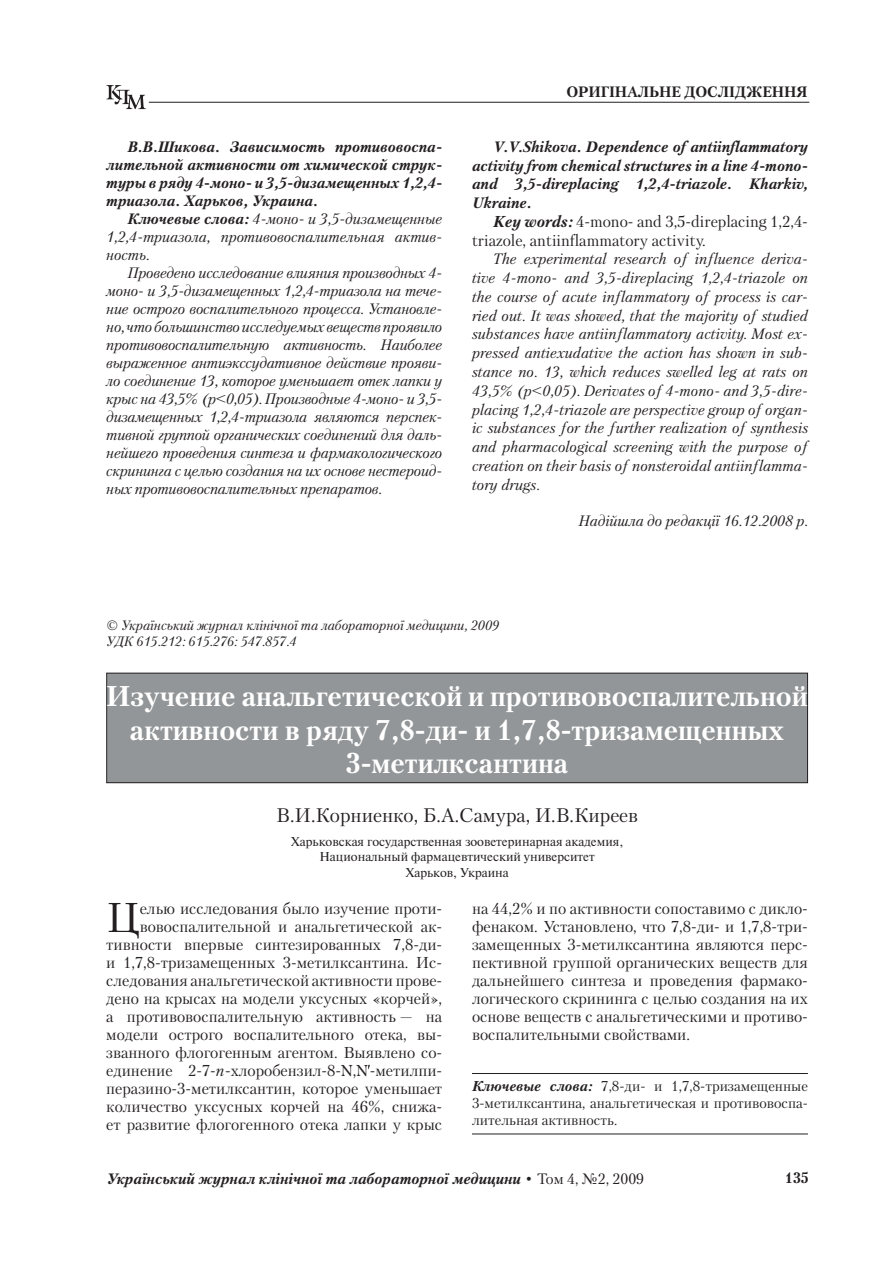
<style>
.page{position:relative;width:893px;height:1263px;background:#fff}
.page>*{position:absolute;margin:0;border:0;box-sizing:border-box;transform-origin:0 0}
.BUKVITSA{font:41.4px "Petersburg C";color:#231f20}
.ZAGOLOVOK{font:700 28.5px/33.8px "Petersburg C";color:#fff;text-align:center}
.AVTORI{font:19.5px "Petersburg C";color:#231f20}
.BUKVITSA-2{font:15.75px/18px "Petersburg C";color:#231f20;text-align:right}
.TXT{font:15.75px "Petersburg C";color:#231f20}
.TXT-2{font:italic 700 15.75px "Petersburg C";color:#231f20}
.REZUME{font:italic 15px/18px "Petersburg C";color:#231f20;text-align:justify}
.REZUME_zagol{font:italic 700 15px/18px "Petersburg C";color:#231f20;text-align:justify}
.t1{font:700 15px "Petersburg C";color:#231f20}
._02_KLUCH{font:14.25px/17.1px "Petersburg C";color:#231f20;text-align:justify}
.UDK_2{font:italic 13.5px "Petersburg C";color:#231f20}
.GOROD{font:12.75px/15.3px "Newton C";color:#231f20;text-align:center}
.s1{font-weight:700}
.s2{font-weight:400;font-style:normal}
.s3{font-style:italic}
.s4{font-weight:700;font-style:italic}
</style>
<div class="page">
<svg style="left:106px;top:85px;width:40px;height:24px"></svg>
<hr style="left:149px;top:102px;width:660px;height:1px;background:#231f20">
<div style="left:107px;top:673px;width:700px;height:110px;background:#939698"></div>
<div style="left:106px;top:673px;width:702px;height:110px;border:1px solid #231f20"></div>
<hr style="left:472px;top:1073px;width:336px;height:1px;background:#231f20">
<hr style="left:472px;top:1133px;width:336px;height:1px;background:#231f20">
<p class="REZUME_zagol" style="left:106px;top:137px;width:337px;text-indent:21px">В.В.Шикова. Зависимость противовоспа&shy;лительной активности от химической струк&shy;туры в ряду 4-моно- и 3,5-дизамещенных 1,2,4- триазола. Харьков, Украина.</p>
<p class="REZUME" style="left:106px;top:210px;width:337px;text-indent:21px"><span class="s1">Ключевые слова:</span> 4-моно- и 3,5-дизамещенные 1,2,4-триазола, противовоспалительная актив&shy;ность.</p>
<p class="REZUME" style="left:106px;top:264px;width:337px;text-indent:21px">Проведено исследование влияния производных 4- моно- и 3,5-дизаме-щенных 1,2,4-триазола на тече&shy;ние острого воспалительного процесса. Установле&shy;но, что большинство исследуемых веществ проявило противовоспалительную активность. Наиболее выраженное антиэкссудативное действие прояви&shy;ло соединение 13, которое уменьшает отек лапки у крыс на 43,5% (p&lt;0,05). Производные 4-моно- и 3,5- дизамещенных 1,2,4-триазола являются перспек&shy;тивной группой органических соединений для даль&shy;нейшего проведения синтеза и фармакологического скрининга с целью создания на их основе нестероид&shy;ных противовоспалительных препаратов.</p>
<p class="t1" style="left:566px;top:82px;width:243px">ОРИГІНАЛЬНЕ ДОСЛІДЖЕННЯ</p>
<p class="REZUME_zagol" style="left:472px;top:137px;width:337px;line-height:18.8px;text-indent:21px">V.V.Shikova. Dependence of antiinflammatory activity from chemical structures in a line 4-mono&shy;and 3,5-direplacing 1,2,4-triazole. Kharkiv, Ukraine.</p>
<p class="TXT-2" style="left:493px;top:212px;width:107px">Key words: <span class="s2">4-MONO</span></p>
<p class="TXT" style="left:628px;top:212px;width:19px">- AND</p>
<p class="TXT" style="left:665px;top:212px;width:69px">3,5-DIREPLACING</p>
<p class="TXT" style="left:770px;top:212px;width:39px">1,2,4-</p>
<p class="TXT" style="left:472px;top:231px;width:113px">TRIAZOLE, ANTIINFLAMMA</p>
<p class="TXT" style="left:619px;top:231px;width:88px">TORY ACTIVITY.</p>
<p class="REZUME" style="left:472px;top:250px;width:337px;line-height:18.8px;text-indent:21px">The experimental research of influence deriva&shy;tive 4-mono- and 3,5-direplacing 1,2,4-triazole on the course of acute inflammatory of process is car&shy;ried out. It was showed, that the majority of studied substances have antiinflammatory activity. Most ex&shy;pressed antiexudative the action has shown in sub&shy;stance no. 13, which reduces swelled leg at rats on 43,5% (p&lt;0,05). Derivates of 4-mono- and 3,5-dire&shy;placing 1,2,4-triazole are perspective group of organ&shy;ic substances for the further realization of synthesis and pharmacological screening with the purpose of creation on their basis of nonsteroidal antiinflamma&shy;tory drugs.</p>
<p class="REZUME" style="left:578px;top:511px;width:231px">Надійшла до редакції 16.12.2008 р.</p>
<p class="UDK_2" style="left:106px;top:618px;width:394px">© Український журнал клінічної та лабораторної медицини, 2009</p>
<p class="UDK_2" style="left:106px;top:634px;width:192px">УДК 615.212: 615.276: 547.857.4</p>
<p class="ZAGOLOVOK" style="left:106px;top:678px;width:703px">Изучение анальгетической и противовоспалительной активности в ряду 7,8-ди- и 1,7,8-тризамещенных<br>3-метилксантина</p>
<p class="AVTORI" style="left:276px;top:804px;width:363px">В.И.КОРНИЕНКО, Б.А.САМУРА, И.В.КИРЕЕВ</p>
<p class="GOROD" style="left:291px;top:834px;width:334px">Харьковская государственная зооветеринарная академия,<br>Национальный фармацевтический университет<br>Харьков, Украина</p>
<p class="BUKVITSA" style="left:106px;top:893px;width:35px">Ц</p>
<p class="BUKVITSA-2" style="left:106px;top:899px;width:337px">ЕЛЬЮ ИССЛЕДОВАНИЯ БЫЛО ИЗУЧЕНИЕ ПРОТИ-ВОВОСПАЛИТЕЛЬНОЙ И АНАЛЬГЕТИЧЕСКОЙ АК-ТИВНОСТИ ВПЕРВЫЕ СИНТЕЗИРОВАННЫХ 7,8-ДИ-И 1,7,8-ТРИЗАМЕЩЕННЫХ 3-МЕТИЛКСАНТИНА. ИС-СЛЕДОВАНИЯ АНАЛЬГЕТИЧЕСКОЙ АКТИВНОСТИ ПРОВЕ-ДЕНО НА КРЫСАХ НА МОДЕЛИ УКСУСНЫХ «КОРЧЕЙ», А ПРОТИВОВОСПАЛИТЕЛЬНУЮ АКТИВНОСТЬ — НА МОДЕЛИ ОСТРОГО ВОСПАЛИТЕЛЬНОГО ОТЕКА, ВЫ-ЗВАННОГО ФЛОГОГЕННЫМ АГЕНТОМ. ВЫЯВЛЕНО СО-ЕДИНЕНИЕ 2-7-<span class="s3">п-</span>ХЛОРОБЕНЗИЛ-8-N,N-МЕТИЛПИ-ПЕРАЗИНО-3-МЕТИЛКСАНТИН, КОТОРОЕ УМЕНЬШАЕТ КОЛИЧЕСТВО УКСУСНЫХ КОРЧЕЙ НА 46%, СНИЖА-ЕТ РАЗВИТИЕ ФЛОГОГЕННОГО ОТЕКА ЛАПКИ У КРЫС</p>
<p class="BUKVITSA-2" style="left:472px;top:899px;width:337px;text-align:justify">НА 44,2% И ПО АКТИВНОСТИ СОПОСТАВИМО С ДИКЛО-ФЕНАКОМ. УСТАНОВЛЕНО, ЧТО 7,8-ДИ- И 1,7,8-ТРИ-ЗАМЕЩЕННЫХ 3-МЕТИЛКСАНТИНА ЯВЛЯЮТСЯ ПЕРС-ПЕКТИВНОЙ ГРУППОЙ ОРГАНИЧЕСКИХ ВЕЩЕСТВ ДЛЯ ДАЛЬНЕЙШЕГО СИНТЕЗА И ПРОВЕДЕНИЯ ФАРМАКО-ЛОГИЧЕСКОГО СКРИНИНГА С ЦЕЛЬЮ СОЗДАНИЯ НА ИХ ОСНОВЕ ВЕЩЕСТВ С АНАЛЬГЕТИЧЕСКИМИ И ПРОТИВО-ВОСПАЛИТЕЛЬНЫМИ СВОЙСТВАМИ.</p>
<p class="_02_KLUCH" style="left:472px;top:1077px;width:337px"><span class="s4">Ключевые слова:</span> 7,8-ДИ- И 1,7,8-ТРИЗАМЕЩЕННЫЕ 3-МЕТИЛКСАНТИНА, АНАЛЬГЕТИЧЕСКАЯ И ПРОТИВОВОСПА-ЛИТЕЛЬНАЯ АКТИВНОСТЬ.</p>
<p class="REZUME_zagol" style="left:106px;top:1169px;width:539px">Український журнал клінічної та лабораторної медицини <span class="s2">• ТОМ 4, №2, 2009</span></p>
<p class="t1" style="left:785px;top:1169px;width:25px">135</p>
</div>
